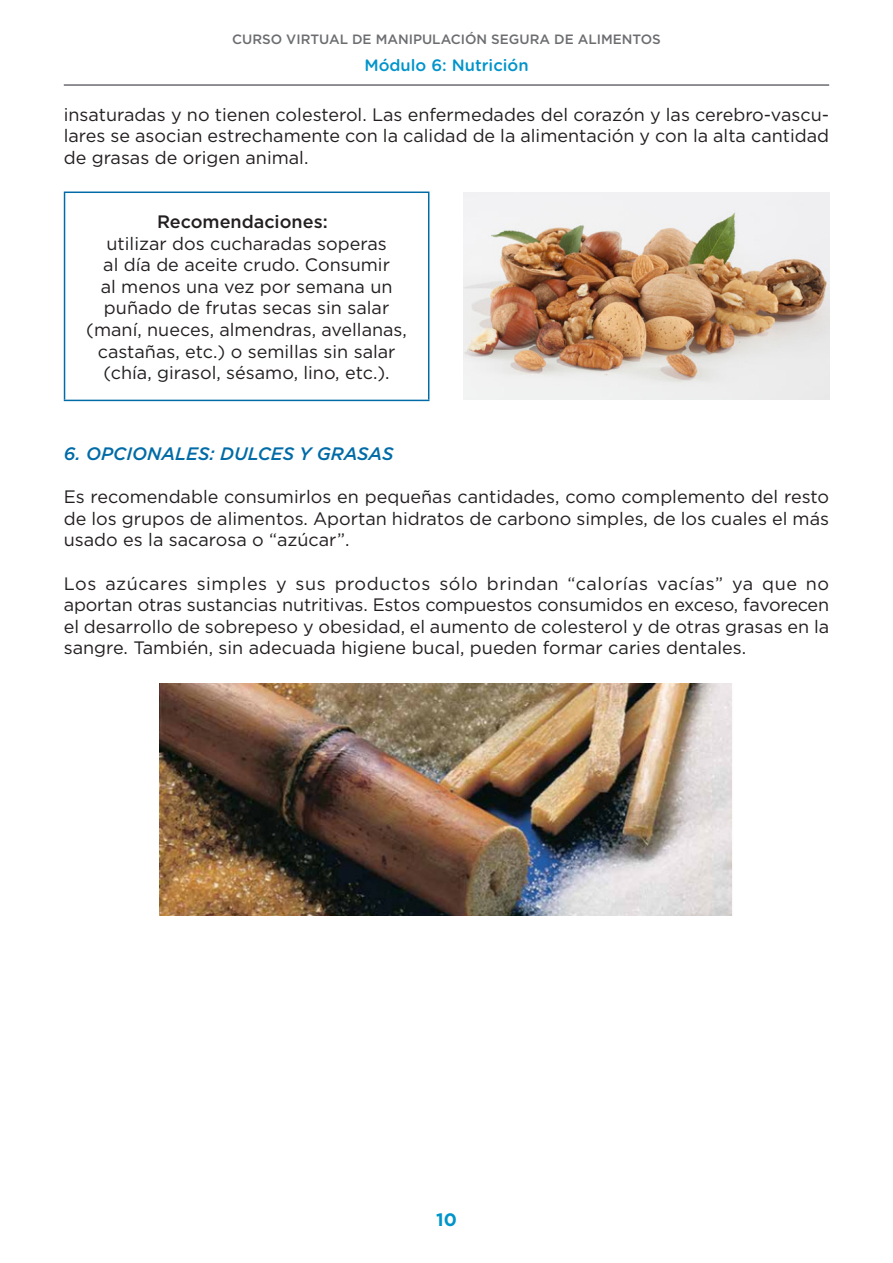
<style>
.page{position:relative;width:893px;height:1263px;background:#fff}
.page>*{position:absolute;margin:0;border:0;box-sizing:border-box;transform-origin:0 0}
.t1{font:18px/21.6px "Gotham";color:#231f20;text-align:justify}
.t2{font:italic 500 18px "Gotham";color:#006ba7}
.t3{font:500 18px "Gotham";color:#231f20}
.t4{font:700 18px "Gotham";color:#0094ca}
.t5{font:500 16.5px "Gotham Rounded";color:#0094ca}
.t6{font:500 13.5px "Gotham";color:#6c6d70}
</style>
<div class="page">
<hr style="left:64px;top:84px;width:765px;height:2px;background:#6c6d70">
<hr style="left:64px;top:191px;width:365px;height:2px;background:#006ba7">
<hr style="left:64px;top:193px;width:1px;height:207px;background:#006ba7">
<hr style="left:428px;top:193px;width:1px;height:207px;background:#006ba7">
<hr style="left:64px;top:400px;width:365px;height:1px;background:#006ba7">
<img style="left:463px;top:193px;width:366px;height:207px">
<img style="left:159px;top:683px;width:573px;height:233px">
<p class="t6" style="left:232px;top:30px;width:430px">CURSO VIRTUAL DE MANIPULACIÓN SEGURA DE ALIMENTOS</p>
<p class="t5" style="left:364px;top:53px;width:166px">Módulo 6: Nutrición</p>
<p class="t1" style="left:64px;top:103px;width:767px">insaturadas y no tienen colesterol. Las enfermedades del corazón y las cerebro-vascu&shy;lares se asocian estrechamente con la calidad de la alimentación y con la alta cantidad de grasas de origen animal.</p>
<p class="t3" style="left:157px;top:210px;width:172px">Recomendaciones:</p>
<p class="t1" style="left:86px;top:232px;width:322px;text-align:center">utilizar dos cucharadas soperas<br>al día de aceite crudo. Consumir<br>al menos una vez por semana un puñado de frutas secas sin salar (maní, nueces, almendras, avellanas, castañas, etc.) o semillas sin salar (chía, girasol, sésamo, lino, etc.).</p>
<p class="t2" style="left:64px;top:442px;width:331px">6. OPCIONALES: DULCES Y GRASAS</p>
<p class="t1" style="left:64px;top:486px;width:767px">Es recomendable consumirlos en pequeñas cantidades, como complemento del resto de los grupos de alimentos. Aportan hidratos de carbono simples, de los cuales el más usado es la sacarosa o “azúcar”.</p>
<p class="t1" style="left:64px;top:572px;width:767px">Los azúcares simples y sus productos sólo brindan “calorías vacías” ya que no aportan otras sustancias nutritivas. Estos compuestos consumidos en exceso, favorecen el desarrollo de sobrepeso y obesidad, el aumento de colesterol y de otras grasas en la sangre. También, sin adecuada higiene bucal, pueden formar caries dentales.</p>
<p class="t4" style="left:436px;top:1208px;width:22px">10</p>
</div>
